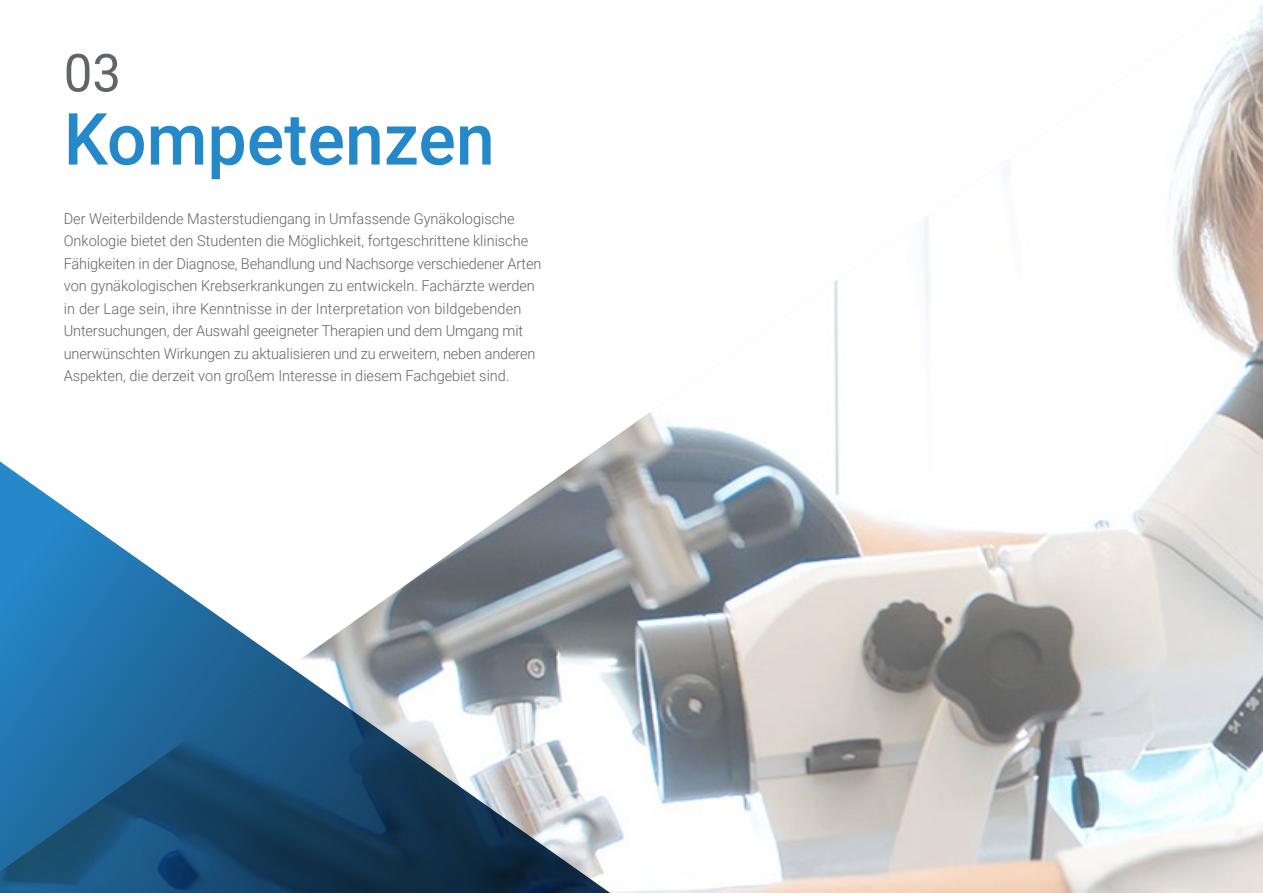
<style>
.page{position:relative;width:1263px;height:893px;background:#fff}
.page>*{position:absolute;margin:0;border:0;box-sizing:border-box;transform-origin:0 0}
.t1{font:500 72px "Roboto";color:#2488c9}
.t2{font:52.5px "Roboto";color:#61646a}
.t3{font:300 15px/22.5px "Roboto";color:#61646a}
</style>
<div class="page">
<img style="left:602px;top:3px;width:661px;height:890px">
<svg style="left:0;top:446px;width:640px;height:447px"></svg>
<h2 class="t2" style="left:64px;top:36px;width:59px">03</h2>
<h1 class="t1" style="left:64px;top:89px;width:432px">Kompetenzen</h1>
<p class="t3" style="left:64px;top:207px;width:479px">Der Weiterbildende Masterstudiengang in Umfassende Gynäkologische Onkologie bietet den Studenten die Möglichkeit, fortgeschrittene klinische Fähigkeiten in der Diagnose, Behandlung und Nachsorge verschiedener Arten von gynäkologischen Krebserkrankungen zu entwickeln. Fachärzte werden in der Lage sein, ihre Kenntnisse in der Interpretation von bildgebenden Untersuchungen, der Auswahl geeigneter Therapien und dem Umgang mit unerwünschten Wirkungen zu aktualisieren und zu erweitern, neben anderen Aspekten, die derzeit von großem Interesse in diesem Fachgebiet sind.</p>
</div>
